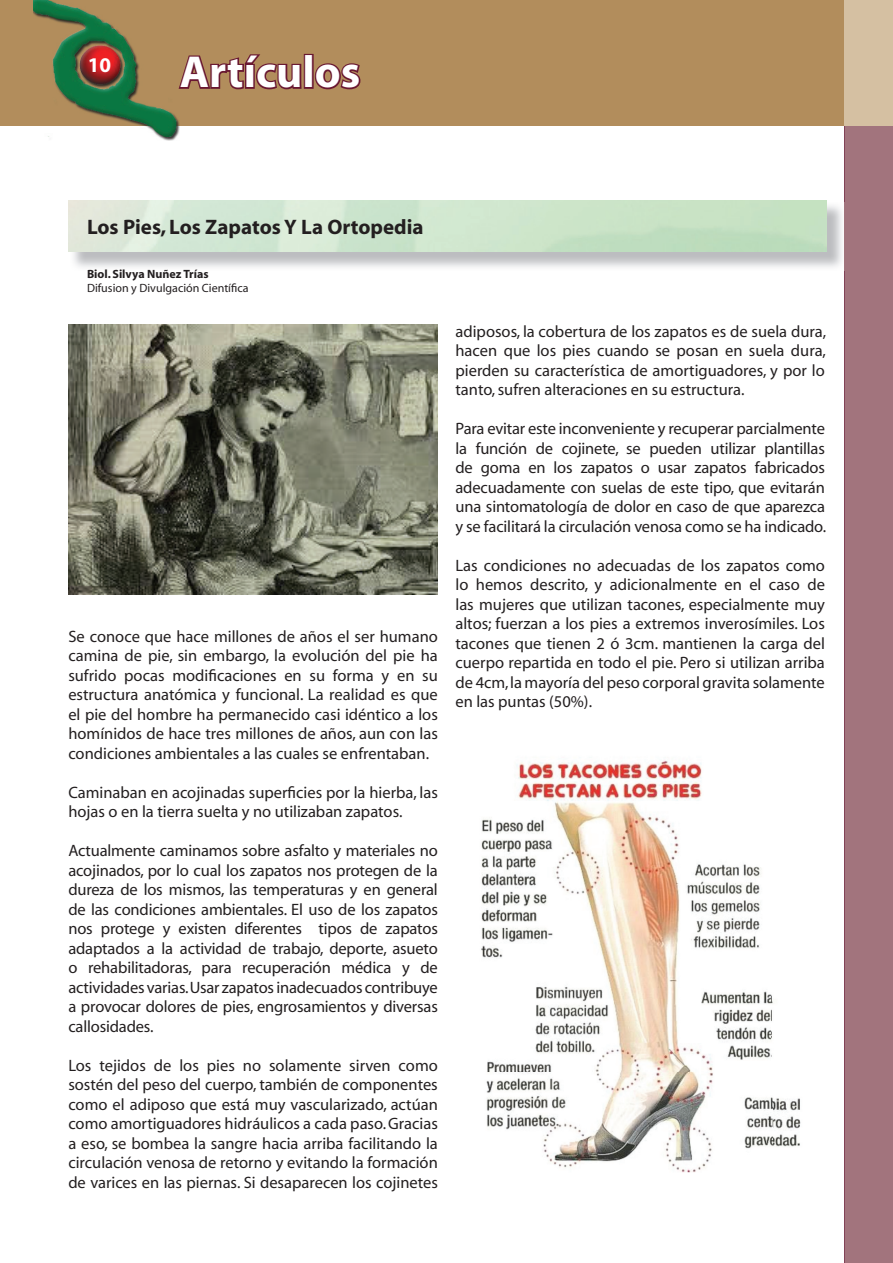
<style>
.page{position:relative;width:893px;height:1263px;background:#fff}
.page>*{position:absolute;margin:0;border:0;box-sizing:border-box;transform-origin:0 0}
.t1{font:700 45px "Myriad";color:#fff}
.t2{font:700 21px "Myriad";color:#231f20}
.t3{font:700 21px "Myriad";color:#fff}
.t4{font:16.5px/19.5px "Myriad";color:#231f20;text-align:justify}
.t5{font:12px "Myriad";color:#231f20}
.t6{font:700 12px "Myriad";color:#231f20}
</style>
<div class="page">
<div style="left:0;top:0;width:893px;height:126px;background:#b28d5c"></div>
<div style="left:844px;top:126px;width:49px;height:1137px;background:#a2747d"></div>
<div style="left:844px;top:0;width:49px;height:126px;background:#d5c0a2"></div>
<img style="left:33px;top:0;width:146px;height:141px">
<svg style="left:177px;top:52px;width:125px;height:39px"></svg>
<div style="left:304px;top:54px;width:10px;height:35px;border:3px solid #691831"></div>
<svg style="left:313px;top:62px;width:48px;height:28px"></svg>
<img style="left:68px;top:324px;width:370px;height:270px">
<img style="left:481px;top:760px;width:320px;height:413px">
<p class="t3" style="left:88px;top:55px;width:25px">10</p>
<h1 class="t1" style="left:180px;top:49px;width:182px">Artículos</h1>
<p class="t2" style="left:87px;top:217px;width:338px">Los Pies, Los Zapatos Y La Ortopedia</p>
<p class="t6" style="left:87px;top:267px;width:123px">Biol. Silvya Nuñez Trías</p>
<p class="t5" style="left:87px;top:282px;width:163px">Difusion y Divulgación Científica</p>
<p class="t4" style="left:68px;top:627px;width:371px">Se conoce que hace millones de años el ser humano camina de pie, sin embargo, la evolución del pie ha sufrido pocas modificaciones en su forma y en su estructura anatómica y funcional. La realidad es que el pie del hombre ha permanecido casi idéntico a los homínidos de hace tres millones de años, aun con las condiciones ambientales a las cuales se enfrentaban.</p>
<p class="t4" style="left:68px;top:783px;width:371px">Caminaban en acojinadas superficies por la hierba, las hojas o en la tierra suelta y no utilizaban zapatos.</p>
<p class="t4" style="left:68px;top:842px;width:371px">Actualmente caminamos sobre asfalto y materiales no acojinados, por lo cual los zapatos nos protegen de la dureza de los mismos, las temperaturas y en general de las condiciones ambientales. El uso de los zapatos nos protege y existen diferentes tipos de zapatos adaptados a la actividad de trabajo, deporte, asueto o rehabilitadoras, para recuperación médica y de actividades varias.Usar zapatos inadecuados contribuye a provocar dolores de pies, engrosamientos y diversas callosidades.</p>
<p class="t4" style="left:68px;top:1056px;width:371px">Los tejidos de los pies no solamente sirven como sostén del peso del cuerpo, también de componentes como el adiposo que está muy vascularizado, actúan como amortiguadores hidráulicos a cada paso. Gracias a eso, se bombea la sangre hacia arriba facilitando la circulación venosa de retorno y evitando la formación de varices en las piernas. Si desaparecen los cojinetes</p>
<p class="t4" style="left:455px;top:322px;width:372px">adiposos, la cobertura de los zapatos es de suela dura, hacen que los pies cuando se posan en suela dura, pierden su característica de amortiguadores, y por lo tanto, sufren alteraciones en su estructura.</p>
<p class="t4" style="left:455px;top:420px;width:372px">Para evitar este inconveniente y recuperar parcialmente la función de cojinete, se pueden utilizar plantillas de goma en los zapatos o usar zapatos fabricados adecuadamente con suelas de este tipo, que evitarán una sintomatología de dolor en caso de que aparezca y se facilitará la circulación venosa como se ha indicado.</p>
<p class="t4" style="left:455px;top:556px;width:371px">Las condiciones no adecuadas de los zapatos como lo hemos descrito, y adicionalmente en el caso de las mujeres que utilizan tacones, especialmente muy altos; fuerzan a los pies a extremos inverosímiles. Los tacones que tienen 2 ó 3cm. mantienen la carga del cuerpo repartida en todo el pie. Pero si utilizan arriba de 4cm, la mayoría del peso corporal gravita solamente en las puntas (50%).</p>
</div>
